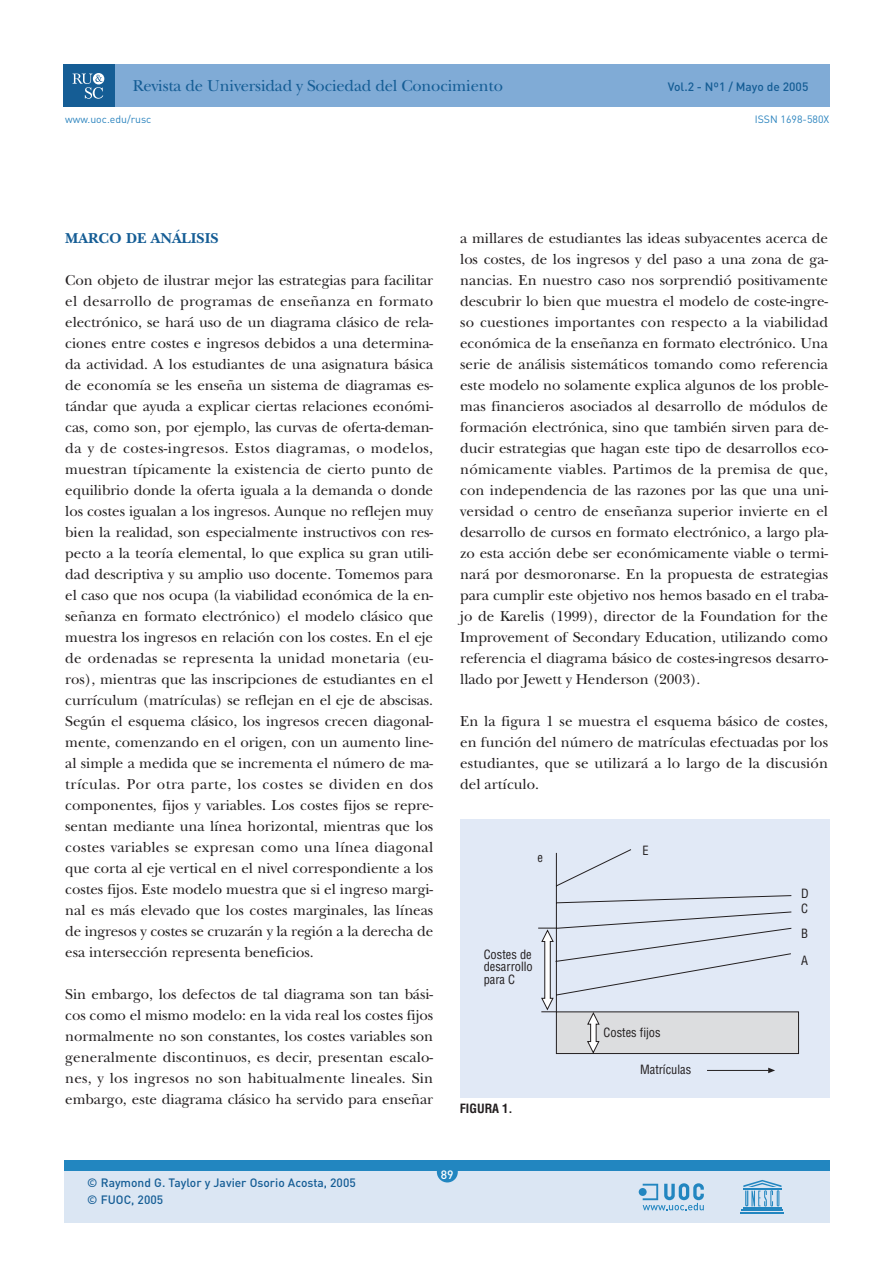
<style>
.page{position:relative;width:893px;height:1262px;background:#fff}
.page>*{position:absolute;margin:0;border:0;box-sizing:border-box;transform-origin:0 0}
.t1{font:16.5px "New Baskerville";letter-spacing:-.01em;color:#155d95}
.t2{font:15px/21px "New Baskerville";letter-spacing:-.005em;color:#231f20;text-align:justify}
.t3{font:700 15px "New Baskerville";color:#155d95}
.t4{font:condensed 12.45px/12.5px "Helvetica";color:#231f20;text-align:justify}
.t5{font:700 condensed 12.45px "Helvetica";color:#231f20}
.t6{font:500 12px/16.2px "DIN";color:#155d95}
.t7{font:500 12px "DIN";color:#fff}
.t8{font:10.5px "DIN";color:#2a83be}
</style>
<div class="page">
<div style="left:85px;top:64px;width:744px;height:43px;background:#80abd6"></div>
<div style="left:64px;top:64px;width:51px;height:43px;background:#155d95"></div>
<svg style="left:72px;top:73px;width:32px;height:26px"></svg>
<div style="left:64px;top:1160px;width:765px;height:11px;background:#2286c0"></div>
<div style="left:64px;top:1171px;width:765px;height:51px;background:#dbe6f3"></div>
<hr style="left:743px;top:1207px;width:38px;height:1px;background:#2286c0">
<hr style="left:741px;top:1209px;width:42px;height:2px;background:#2286c0">
<hr style="left:740px;top:1212px;width:44px;height:1px;background:#2286c0">
<svg style="left:743px;top:1180px;width:38px;height:26px"></svg>
<div style="left:437px;top:1161px;width:21px;height:21px;background:#2286c0;border-radius:50%"></div>
<svg style="left:638px;top:1183px;width:65px;height:27px"></svg>
<div style="left:460px;top:819px;width:369px;height:278px;background:#e1e9f6"></div>
<div style="left:556px;top:1011px;width:243px;height:43px;background:#dcdddf;border:1px solid #231f20"></div>
<hr style="left:707px;top:1070px;width:61px;height:1px;background:#231f20">
<svg style="left:768px;top:1067px;width:7px;height:6px"></svg>
<svg style="left:538px;top:849px;width:254px;height:205px"></svg>
<p class="t1" style="left:133px;top:80px;width:372px">Revista de Universidad y Sociedad del Conocimiento</p>
<p class="t6" style="left:668px;top:80px;width:142px">Vol.2 - Nº1 / Mayo de 2005</p>
<p class="t8" style="left:65px;top:116px;width:88px">www.uoc.edu/rusc</p>
<p class="t8" style="left:755px;top:116px;width:76px">ISSN 1698-580X</p>
<p class="t3" style="left:65px;top:233px;width:155px">MARCO DE ANÁLISIS</p>
<p class="t2" style="left:65px;top:271px;width:369px">Con objeto de ilustrar mejor las estrategias para facilitar el desarrollo de programas de enseñanza en formato electrónico, se hará uso de un diagrama clásico de rela&shy;ciones entre costes e ingresos debidos a una determina&shy;da actividad. A los estudiantes de una asignatura básica de economía se les enseña un sistema de diagramas es&shy;tándar que ayuda a explicar ciertas relaciones económi&shy;cas, como son, por ejemplo, las curvas de oferta-deman&shy;da y de costes-ingresos. Estos diagramas, o modelos, muestran típicamente la existencia de cierto punto de equilibrio donde la oferta iguala a la demanda o donde los costes igualan a los ingresos. Aunque no reflejen muy bien la realidad, son especialmente instructivos con res&shy;pecto a la teoría elemental, lo que explica su gran utili&shy;dad descriptiva y su amplio uso docente. Tomemos para el caso que nos ocupa (la viabilidad económica de la en&shy;señanza en formato electrónico) el modelo clásico que muestra los ingresos en relación con los costes. En el eje de ordenadas se representa la unidad monetaria (eu&shy;ros), mientras que las inscripciones de estudiantes en el currículum (matrículas) se reflejan en el eje de abscisas.<br>Según el esquema clásico, los ingresos crecen diagonal&shy;mente, comenzando en el origen, con un aumento line&shy;al simple a medida que se incrementa el número de ma&shy;trículas. Por otra parte, los costes se dividen en dos componentes, fijos y variables. Los costes fijos se repre&shy;sentan mediante una línea horizontal, mientras que los costes variables se expresan como una línea diagonal que corta al eje vertical en el nivel correspondiente a los costes fijos. Este modelo muestra que si el ingreso margi&shy;nal es más elevado que los costes marginales, las líneas de ingresos y costes se cruzarán y la región a la derecha de esa intersección representa beneficios.</p>
<p class="t2" style="left:65px;top:985px;width:369px">Sin embargo, los defectos de tal diagrama son tan bási&shy;cos como el mismo modelo: en la vida real los costes fijos normalmente no son constantes, los costes variables son generalmente discontinuos, es decir, presentan escalo&shy;nes, y los ingresos no son habitualmente lineales. Sin embargo, este diagrama clásico ha servido para enseñar</p>
<p class="t2" style="left:460px;top:229px;width:369px">a millares de estudiantes las ideas subyacentes acerca de los costes, de los ingresos y del paso a una zona de ga&shy;nancias. En nuestro caso nos sorprendió positivamente descubrir lo bien que muestra el modelo de coste-ingre&shy;so cuestiones importantes con respecto a la viabilidad económica de la enseñanza en formato electrónico. Una serie de análisis sistemáticos tomando como referencia este modelo no solamente explica algunos de los proble&shy;mas financieros asociados al desarrollo de módulos de formación electrónica, sino que también sirven para de&shy;ducir estrategias que hagan este tipo de desarrollos eco&shy;nómicamente viables. Partimos de la premisa de que, con independencia de las razones por las que una uni&shy;versidad o centro de enseñanza superior invierte en el desarrollo de cursos en formato electrónico, a largo pla&shy;zo esta acción debe ser económicamente viable o termi&shy;nará por desmoronarse. En la propuesta de estrategias para cumplir este objetivo nos hemos basado en el traba&shy;jo de Karelis (1999), director de la Foundation for the Improvement of Secondary Education, utilizando como referencia el diagrama básico de costes-ingresos desarro&shy;llado por Jewett y Henderson (2003).</p>
<p class="t2" style="left:460px;top:712px;width:369px">En la figura 1 se muestra el esquema básico de costes, en función del número de matrículas efectuadas por los estudiantes, que se utilizará a lo largo de la discusión del artículo.</p>
<p class="t4" style="left:537px;top:852px;width:7px">e</p>
<p class="t4" style="left:483px;top:949px;width:51px">Costes de desarrollo para C</p>
<p class="t5" style="left:460px;top:1103px;width:54px">FIGURA 1.</p>
<p class="t4" style="left:642px;top:845px;width:8px">E</p>
<p class="t4" style="left:603px;top:1027px;width:59px">Costes fijos</p>
<p class="t4" style="left:640px;top:1064px;width:53px">Matrículas</p>
<p class="t4" style="left:801px;top:886px;width:9px;line-height:15.5px">D<br>C</p>
<p class="t4" style="left:801px;top:928px;width:8px">B</p>
<p class="t4" style="left:801px;top:955px;width:8px">A</p>
<p class="t6" style="left:87px;top:1176px;width:270px">© Raymond G. Taylor y Javier Osorio Acosta, 2005 © FUOC, 2005</p>
<p class="t7" style="left:444px;top:1164px;width:8px">1</p>
<p class="t7" style="left:440px;top:1170px;width:14px">89</p>
</div>
